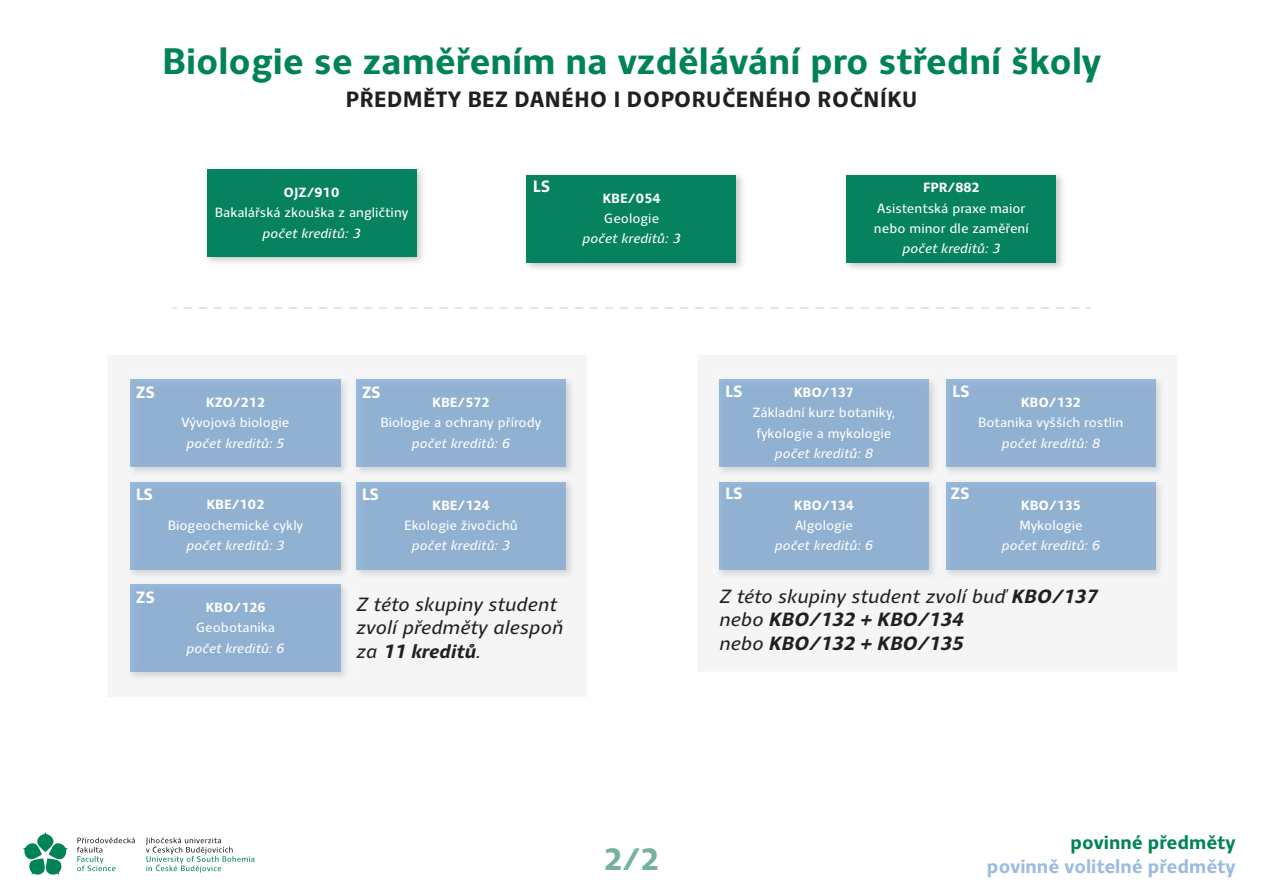
<style>
.page{position:relative;width:1263px;height:893px;background:#fff}
.page>*{position:absolute;margin:0;border:0;box-sizing:border-box;transform-origin:0 0}
.t1{font:700 37.5px "Clara Sans";color:#008355}
.t2{font:700 31.5px "Clara Sans";color:#75b299}
.t3{font:700 22.5px "Clara Sans";color:#231f20}
.t4{font:italic 700 19.5px/23.4px "Clara Sans";color:#231f20}
.t5{font:italic 19.5px/23.4px "Clara Sans";color:#231f20}
.t6{font:700 19.5px "Clara Sans";color:#9bbcdf}
.t7{font:700 19.5px "Clara Sans";color:#008355}
.t8{font:700 16.65px "Clara Sans";letter-spacing:-.02em;color:#fff}
.t9{font:13.5px/20.4px "Clara Sans";color:#fff}
.t10{font:italic 13.5px "Clara Sans";color:#fff}
.t11{font:700 13.5px "Clara Sans";color:#fff}
.s1{font-weight:700}
.s2{font-weight:400}
</style>
<div class="page">
<svg style="left:146px;top:837px;width:108px;height:36px"></svg>
<svg style="left:77px;top:837px;width:58px;height:34px"></svg>
<svg style="left:23px;top:832px;width:45px;height:43px"></svg>
<svg style="left:173px;top:308px;width:906px;height:1px"></svg>
<img style="left:206px;top:168px;width:217px;height:95px">
<div style="left:207px;top:169px;width:209px;height:87px;background:#07825e"></div>
<img style="left:526px;top:174px;width:217px;height:95px">
<div style="left:527px;top:175px;width:209px;height:87px;background:#07825e"></div>
<img style="left:846px;top:174px;width:217px;height:95px">
<div style="left:847px;top:175px;width:209px;height:87px;background:#07825e"></div>
<img style="left:127px;top:376px;width:223px;height:99px">
<div style="left:131px;top:380px;width:209px;height:87px;background:#91b1d2"></div>
<img style="left:127px;top:480px;width:223px;height:98px">
<div style="left:131px;top:482px;width:209px;height:87px;background:#91b1d2"></div>
<div style="left:356px;top:380px;width:210px;height:87px;background:#91b1d2"></div>
<div style="left:356px;top:482px;width:210px;height:87px;background:#91b1d2"></div>
<img style="left:127px;top:582px;width:223px;height:99px">
<div style="left:131px;top:585px;width:209px;height:87px;background:#91b1d2"></div>
<img style="left:715px;top:376px;width:450px;height:203px">
<div style="left:719px;top:380px;width:209px;height:87px;background:#91b1d2"></div>
<img style="left:715px;top:476px;width:450px;height:3px">
<div style="left:719px;top:482px;width:209px;height:87px;background:#91b1d2"></div>
<div style="left:946px;top:482px;width:209px;height:87px;background:#91b1d2"></div>
<img style="left:940px;top:376px;width:1px;height:100px">
<div style="left:946px;top:380px;width:209px;height:87px;background:#91b1d2"></div>
<h1 class="t1" style="left:162px;top:41px;width:941px">Biologie se zaměřením na vzdělávání pro střední školy</h1>
<h3 class="t3" style="left:345px;top:87px;width:574px">PŘEDMĚTY BEZ DANÉHO I DOPORUČENÉHO ROČNÍKU</h3>
<p class="t11" style="left:283px;top:185px;width:58px">OJZ/910</p>
<p class="t9" style="left:215px;top:203px;width:195px">Bakalářská zkouška z angličtiny</p>
<p class="t10" style="left:263px;top:226px;width:100px">počet kreditů: 3</p>
<p class="t8" style="left:533px;top:177px;width:19px">LS</p>
<p class="t11" style="left:923px;top:180px;width:58px">FPR/882</p>
<p class="t9" style="left:874px;top:198px;width:156px">Asistentská praxe maior nebo minor dle zaměření</p>
<p class="t10" style="left:902px;top:242px;width:100px">počet kreditů: 3</p>
<p class="t11" style="left:602px;top:190px;width:60px">KBE/054</p>
<p class="t9" style="left:604px;top:208px;width:57px">Geologie</p>
<p class="t10" style="left:582px;top:231px;width:100px">počet kreditů: 3</p>
<p class="t8" style="left:136px;top:383px;width:21px">ZS</p>
<p class="t8" style="left:362px;top:383px;width:21px">ZS</p>
<p class="t11" style="left:432px;top:395px;width:59px">KBE/572</p>
<p class="t9" style="left:380px;top:413px;width:163px">Biologie a ochrany přírody</p>
<p class="t10" style="left:412px;top:436px;width:100px">počet kreditů: 6</p>
<p class="t11" style="left:206px;top:395px;width:61px">KZO/212</p>
<p class="t9" style="left:182px;top:413px;width:109px">Vývojová biologie</p>
<p class="t10" style="left:186px;top:436px;width:100px">počet kreditů: 5</p>
<p class="t8" style="left:136px;top:485px;width:19px">LS</p>
<p class="t8" style="left:362px;top:485px;width:19px">LS</p>
<p class="t11" style="left:206px;top:497px;width:60px">KBE/102</p>
<p class="t9" style="left:168px;top:515px;width:137px">Biogeochemické cykly</p>
<p class="t10" style="left:186px;top:538px;width:100px">počet kreditů: 3</p>
<p class="t11" style="left:432px;top:497px;width:59px">KBE/124</p>
<p class="t9" style="left:404px;top:515px;width:115px">Ekologie živočichů</p>
<p class="t10" style="left:412px;top:538px;width:100px">počet kreditů: 3</p>
<p class="t8" style="left:136px;top:588px;width:21px">ZS</p>
<p class="t11" style="left:205px;top:600px;width:62px">KBO/126</p>
<p class="t9" style="left:196px;top:618px;width:81px">Geobotanika</p>
<p class="t10" style="left:186px;top:641px;width:100px">počet kreditů: 6</p>
<h3 class="t5" style="left:356px;top:593px;width:208px">Z této skupiny student zvolí předměty alespoň za <span class="s1">11 kreditů</span>.</h3>
<p class="t8" style="left:725px;top:382px;width:19px">LS</p>
<p class="t8" style="left:725px;top:485px;width:19px">LS</p>
<p class="t11" style="left:794px;top:385px;width:62px">KBO/137</p>
<p class="t9" style="left:752px;top:403px;width:144px">Základní kurz botaniky, fykologie a mykologie</p>
<p class="t10" style="left:775px;top:446px;width:100px">počet kreditů: 8</p>
<p class="t11" style="left:794px;top:497px;width:62px">KBO/134</p>
<p class="t9" style="left:795px;top:515px;width:59px">Algologie</p>
<p class="t10" style="left:775px;top:538px;width:100px">počet kreditů: 6</p>
<p class="t8" style="left:952px;top:382px;width:19px">LS</p>
<p class="t11" style="left:1021px;top:395px;width:62px">KBO/132</p>
<p class="t9" style="left:978px;top:413px;width:147px">Botanika vyšších rostlin</p>
<p class="t10" style="left:1002px;top:436px;width:100px">počet kreditů: 8</p>
<p class="t8" style="left:950px;top:485px;width:21px">ZS</p>
<p class="t11" style="left:1021px;top:497px;width:62px">KBO/135</p>
<p class="t9" style="left:1019px;top:515px;width:65px">Mykologie</p>
<p class="t10" style="left:1002px;top:538px;width:100px">počet kreditů: 6</p>
<h3 class="t4" style="left:719px;top:585px;width:380px"><span class="s2">Z této skupiny student zvolí buď</span> KBO/137 <span class="s2">nebo</span> KBO/132 + KBO/134<br><span class="s2">nebo</span> KBO/132 + KBO/135</h3>
<h2 class="t2" style="left:604px;top:841px;width:57px">2/2</h2>
<h3 class="t7" style="left:1070px;top:832px;width:167px">povinné předměty</h3>
<h3 class="t6" style="left:987px;top:855px;width:250px">povinně volitelné předměty</h3>
</div>
